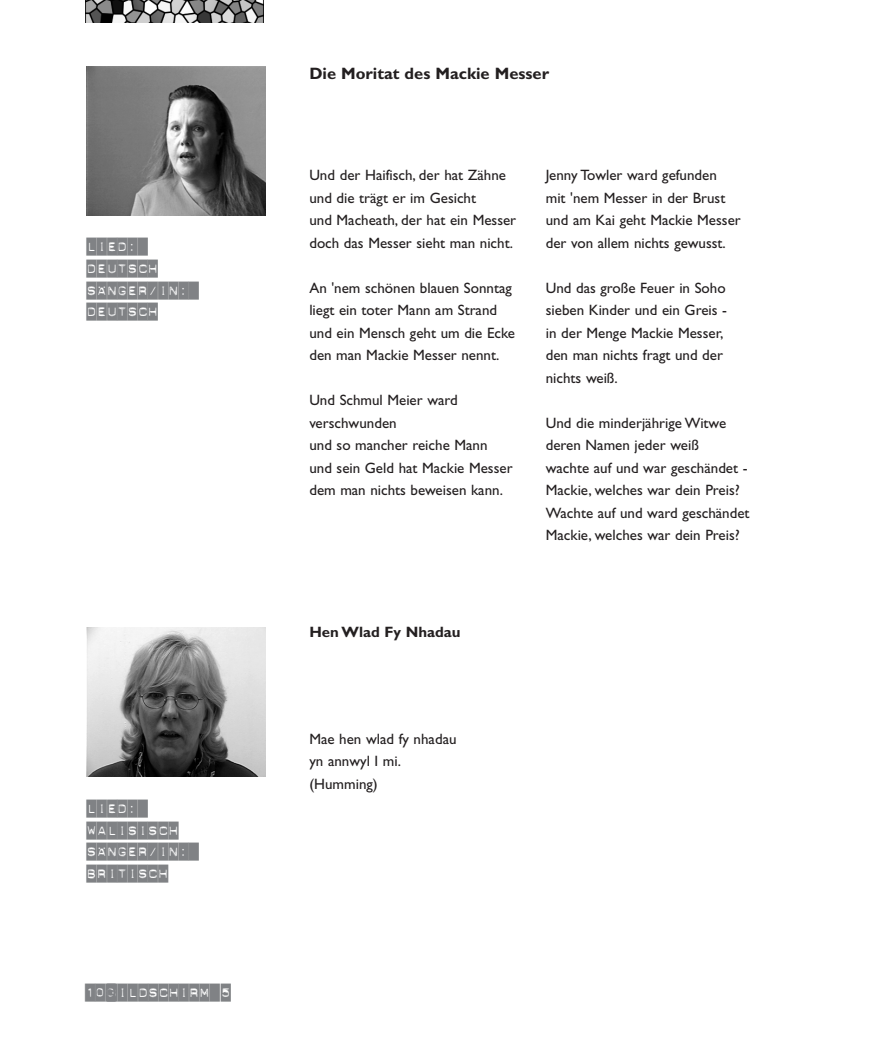
<style>
.page{position:relative;width:893px;height:1051px;background:#fff}
.page>*{position:absolute;margin:0;border:0;box-sizing:border-box;transform-origin:0 0}
.t1{font:18px/21.6px "Dynamoe";color:#808285}
.t2{font:700 16.5px "Gill Sans";color:#231f20}
.t3{font:15px/22.5px "Gill Sans";color:#231f20}
.t4{font:700 15px "Gill Sans";color:#231f20}
</style>
<div class="page">
<img style="left:87px;top:67px;width:178px;height:149px">
<img style="left:87px;top:627px;width:178px;height:149px">
<img style="left:85px;top:0;width:179px;height:23px">
<p class="t1" style="left:87px;top:235px;width:104px">LIED:<br>DEUTSCH<br>SÄNGER/IN:<br>DEUTSCH</p>
<p class="t1" style="left:87px;top:797px;width:104px">LIED:<br>WALISISCH<br>SÄNGER/IN:<br>BRITISCH</p>
<p class="t1" style="left:85px;top:980px;width:148px">100BILDSCHIRM 5</p>
<p class="t2" style="left:309px;top:67px;width:241px">Die Moritat des Mackie Messer</p>
<p class="t3" style="left:309px;top:165px;width:208px">Und der Haifisch, der hat Zähne und die trägt er im Gesicht<br>und Macheath, der hat ein Messer doch das Messer sieht man nicht.</p>
<p class="t3" style="left:309px;top:278px;width:207px">An 'nem schönen blauen Sonntag liegt ein toter Mann am Strand und ein Mensch geht um die Ecke den man Mackie Messer nennt.</p>
<p class="t3" style="left:309px;top:390px;width:205px">Und Schmul Meier ward verschwunden<br>und so mancher reiche Mann und sein Geld hat Mackie Messer dem man nichts beweisen kann.</p>
<p class="t3" style="left:546px;top:165px;width:197px">Jenny Towler ward gefunden<br>mit 'nem Messer in der Brust und am Kai geht Mackie Messer der von allem nichts gewusst.</p>
<p class="t3" style="left:546px;top:278px;width:183px">Und das große Feuer in Soho sieben Kinder und ein Greis - in der Menge Mackie Messer, den man nichts fragt und der nichts weiß.</p>
<p class="t3" style="left:546px;top:413px;width:205px">Und die minderjährige Witwe deren Namen jeder weiß<br>wachte auf und war geschändet -<br>Mackie, welches war dein Preis?<br>Wachte auf und ward geschändet<br>Mackie, welches war dein Preis?</p>
<p class="t4" style="left:309px;top:626px;width:153px">Hen Wlad Fy Nhadau</p>
<p class="t3" style="left:309px;top:728px;width:149px">Mae hen wlad fy nhadau yn annwyl I mi. (Humming)</p>
</div>
